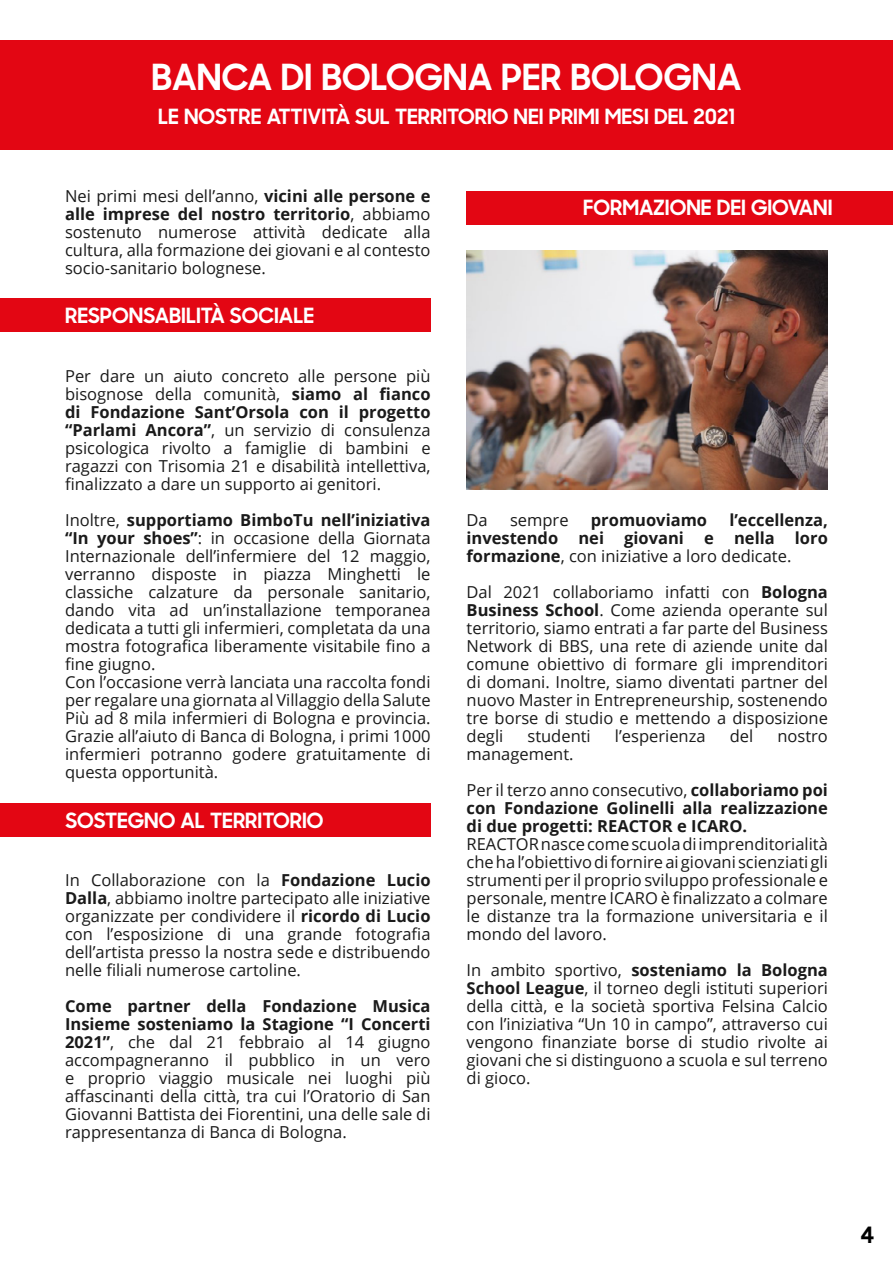
<style>
.page{position:relative;width:893px;height:1263px;background:#fff}
.page>*{position:absolute;margin:0;border:0;box-sizing:border-box;transform-origin:0 0}
.t1{font:700 36px "Samsung Sharp Sans";color:#fff}
.t2{font:700 22.5px "Samsung Sharp Sans";color:#000}
.t3{font:700 21px "Samsung Sharp Sans";color:#fff}
.t4{font:16.5px/18px "Open Sans";color:#1a1a1a;text-align:justify}
.t5{font:700 16.5px/18px "Open Sans";color:#1a1a1a;text-align:justify}
.s1{font-weight:700}
.s2{font-weight:400}
</style>
<div class="page">
<div style="left:0;top:41px;width:893px;height:109px;background:#e30613"></div>
<div style="left:0;top:299px;width:431px;height:33px;background:#e30613"></div>
<div style="left:0;top:804px;width:431px;height:33px;background:#e30613"></div>
<div style="left:467px;top:192px;width:426px;height:33px;background:#e30613"></div>
<img style="left:467px;top:251px;width:361px;height:238px">
<h1 class="t1" style="left:152px;top:51px;width:591px">BANCA DI BOLOGNA PER BOLOGNA</h1>
<p class="t3" style="left:158px;top:101px;width:579px">LE NOSTRE ATTIVITÀ SUL TERRITORIO NEI PRIMI MESI DEL 2021</p>
<p class="t4" style="left:65px;top:186px;width:367px">Nei primi mesi dell’anno, <span class="s1">vicini alle persone e alle imprese del nostro territorio</span>, abbiamo sostenuto numerose attività dedicate alla cultura, alla formazione dei giovani e al contesto socio-sanitario bolognese.</p>
<p class="t3" style="left:65px;top:299px;width:251px">RESPONSABILITÀ SOCIALE</p>
<p class="t4" style="left:65px;top:366px;width:367px">Per dare un aiuto concreto alle persone più bisognose della comunità, <span class="s1">siamo al fianco di Fondazione Sant’Orsola con il progetto “Parlami Ancora”</span>, un servizio di consulenza psicologica rivolto a famiglie di bambini e ragazzi con Trisomia 21 e disabilità intellettiva, finalizzato a dare un supporto ai genitori.</p>
<p class="t4" style="left:65px;top:510px;width:367px;text-align:left">Inoltre, <span class="s1">supportiamo BimboTu nell’iniziativa “In your shoes”</span>: in occasione della Giornata Internazionale dell’infermiere del 12 maggio, verranno disposte in piazza Minghetti le classiche calzature da personale sanitario, dando vita ad un’installazione temporanea dedicata a tutti gli infermieri, completata da una mostra fotografica liberamente visitabile fino a fine giugno.<br>Con l’occasione verrà lanciata una raccolta fondi per regalare una giornata al Villaggio della Salute Più ad 8 mila infermieri di Bologna e provincia.<br>Grazie all’aiuto di Banca di Bologna, i primi 1000 infermieri potranno godere gratuitamente di questa opportunità.</p>
<p class="t3" style="left:65px;top:805px;width:260px">SOSTEGNO AL TERRITORIO</p>
<p class="t4" style="left:65px;top:870px;width:367px">In Collaborazione con la <span class="s1">Fondazione Lucio Dalla</span>, abbiamo inoltre partecipato alle iniziative organizzate per condividere il <span class="s1">ricordo di Lucio </span>con l’esposizione di una grande fotografia dell’artista presso la nostra sede e distribuendo nelle filiali numerose cartoline.</p>
<p class="t4" style="left:65px;top:996px;width:367px"><span class="s1">Come partner della Fondazione Musica Insieme sosteniamo la Stagione “I Concerti 2021”</span>, che dal 21 febbraio al 14 giugno accompagneranno il pubblico in un vero e proprio viaggio musicale nei luoghi più affascinanti della città, tra cui l’Oratorio di San Giovanni Battista dei Fiorentini, una delle sale di rappresentanza di Banca di Bologna.</p>
<p class="t3" style="left:583px;top:192px;width:251px">FORMAZIONE DEI GIOVANI</p>
<p class="t5" style="left:467px;top:510px;width:363px;text-indent:263px">l’eccellenza, investendo nei giovani e nella loro formazione<span class="s2">, con iniziative a loro dedicate.</span></p>
<p class="t4" style="left:467px;top:582px;width:363px">Dal 2021 collaboriamo infatti con <span class="s1">Bologna Business School</span>. Come azienda operante sul territorio, siamo entrati a far parte del Business Network di BBS, una rete di aziende unite dal comune obiettivo di formare gli imprenditori di domani. Inoltre, siamo diventati partner del nuovo Master in Entrepreneurship, sostenendo tre borse di studio e mettendo a disposizione degli</p>
<p class="t4" style="left:467px;top:510px;width:23px">Da</p>
<p class="t4" style="left:510px;top:510px;width:60px">sempre</p>
<p class="t5" style="left:591px;top:510px;width:118px">promuoviamo</p>
<p class="t4" style="left:527px;top:726px;width:65px">studenti</p>
<p class="t4" style="left:615px;top:726px;width:92px">l’esperienza</p>
<p class="t4" style="left:730px;top:726px;width:25px">del</p>
<p class="t4" style="left:777px;top:726px;width:52px">nostro</p>
<p class="t4" style="left:467px;top:735px;width:363px;line-height:36px">management.<br>Per il terzo anno consecutivo, <span class="s1">collaboriamo poi</span></p>
<p class="t5" style="left:467px;top:798px;width:363px">con Fondazione Golinelli alla realizzazione di due progetti: REACTOR e ICARO.</p>
<p class="t4" style="left:467px;top:834px;width:363px">REACTOR nasce come scuola di imprenditorialità che ha l’obiettivo di fornire ai giovani scienziati gli strumenti per il proprio sviluppo professionale e personale, mentre ICARO è finalizzato a colmare le distanze tra la formazione universitaria e il mondo del lavoro.</p>
<p class="t4" style="left:467px;top:960px;width:363px">In ambito sportivo, <span class="s1">sosteniamo la Bologna School League</span>, il torneo degli istituti superiori della città, e la società sportiva Felsina Calcio con l’iniziativa “Un 10 in campo”, attraverso cui vengono finanziate borse di studio rivolte ai giovani che si distinguono a scuola e sul terreno di gioco.</p>
<h2 class="t2" style="left:860px;top:1218px;width:16px">4</h2>
</div>
